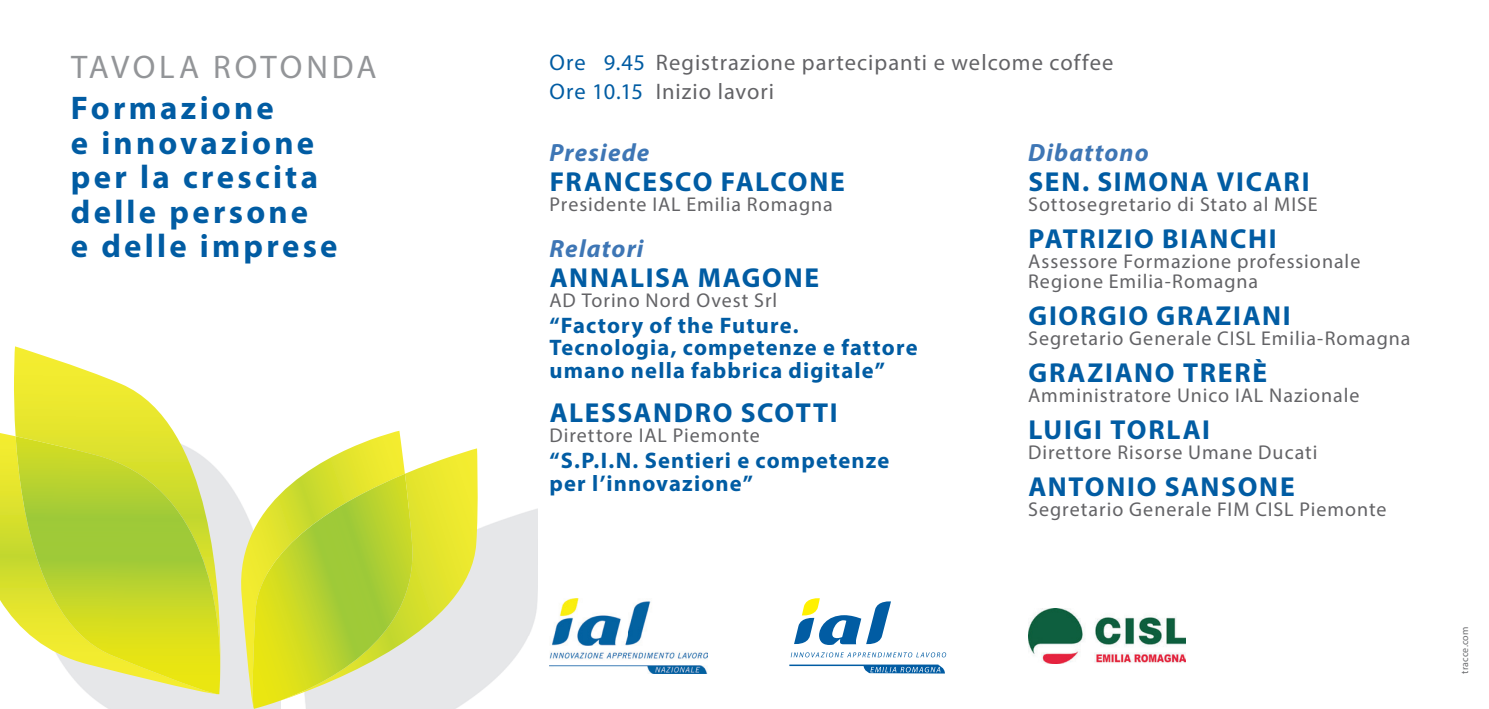
<style>
.page{position:relative;width:1489px;height:709px;background:#fff}
.page>*{position:absolute;margin:0;border:0;box-sizing:border-box;transform-origin:0 0}
.t1{font:700 32.75px/34.5px "Myriad Pro";letter-spacing:.1em;color:#015ca3}
.t2{font:32.75px "Myriad Pro";letter-spacing:.1em;color:#939598}
.t3{font:700 27.5px "Myriad Pro";letter-spacing:.06em;color:#015ca3}
.t4{font:italic 700 25px "Myriad Pro";letter-spacing:.045em;color:#3e76b5}
.t5{font:700 22.5px/22.5px "Myriad Pro";letter-spacing:.05em;color:#015ca3}
.t6{font:22.5px/28.5px "Myriad Pro";letter-spacing:.045em;color:#636366}
.t7{font:20px/20px "Myriad Pro";letter-spacing:.045em;color:#636366}
.t8{font:10px "Myriad Pro";letter-spacing:.015em;color:#6c6d70}
.s1{color:#015ca3}
</style>
<div class="page">
<svg style="left:0;top:433px;width:14px;height:186px;background:#dee339"></svg>
<svg style="left:14px;top:346px;width:207px;height:348px"></svg>
<img style="left:16px;top:436px;width:204px;height:258px">
<svg style="left:233px;top:431px;width:169px;height:277px"></svg>
<svg style="left:254px;top:448px;width:225px;height:261px;background:#eaea8c"></svg>
<img style="left:251px;top:474px;width:168px;height:235px">
<svg style="left:790px;top:652px;width:156px;height:5px"></svg>
<svg style="left:794px;top:598px;width:97px;height:47px"></svg>
<hr style="left:789px;top:664px;width:149px;height:2px;background:#015ca3">
<svg style="left:863px;top:665px;width:81px;height:8px"></svg>
<img style="left:1028px;top:608px;width:157px;height:55px">
<img style="left:549px;top:598px;width:158px;height:75px">
<h1 class="t2" style="left:71px;top:47px;width:307px">TAVOLA ROTONDA</h1>
<h1 class="t1" style="left:71px;top:90px;width:268px">Formazione<br>e innovazione per la crescita delle persone<br>e delle imprese</h1>
<p class="t6" style="left:549px;top:48px;width:565px"><span class="s1">Ore 9.45</span> Registrazione partecipanti e welcome coffee<br><span class="s1">Ore 10.15</span> Inizio lavori</p>
<p class="t4" style="left:549px;top:136px;width:101px">Presiede</p>
<h2 class="t3" style="left:549px;top:163px;width:297px">FRANCESCO FALCONE</h2>
<p class="t7" style="left:549px;top:193px;width:285px">Presidente IAL Emilia Romagna</p>
<p class="t4" style="left:549px;top:232px;width:95px">Relatori</p>
<h2 class="t3" style="left:549px;top:260px;width:271px">ANNALISA MAGONE</h2>
<p class="t7" style="left:549px;top:290px;width:229px">AD Torino Nord Ovest Srl</p>
<p class="t5" style="left:549px;top:313px;width:369px">“Factory of the Future.<br>Tecnologia, competenze e fattore umano nella fabbrica digitale”</p>
<h2 class="t3" style="left:549px;top:395px;width:289px">ALESSANDRO SCOTTI</h2>
<p class="t7" style="left:549px;top:425px;width:212px">Direttore IAL Piemonte</p>
<p class="t5" style="left:549px;top:448px;width:341px">“S.P.I.N. Sentieri e competenze per l’innovazione”</p>
<p class="t4" style="left:1028px;top:136px;width:122px">Dibattono</p>
<h2 class="t3" style="left:1028px;top:163px;width:283px">SEN. SIMONA VICARI</h2>
<p class="t7" style="left:1028px;top:193px;width:291px">Sottosegretario di Stato al MISE</p>
<h2 class="t3" style="left:1028px;top:220px;width:250px">PATRIZIO BIANCHI</h2>
<p class="t7" style="left:1028px;top:251px;width:334px">Assessore Formazione professionale<br>Regione Emilia-Romagna</p>
<h2 class="t3" style="left:1028px;top:297px;width:264px">GIORGIO GRAZIANI</h2>
<p class="t7" style="left:1028px;top:328px;width:384px">Segretario Generale CISL Emilia-Romagna</p>
<h2 class="t3" style="left:1028px;top:355px;width:240px">GRAZIANO TRERÈ</h2>
<p class="t7" style="left:1028px;top:385px;width:333px">Amministratore Unico IAL Nazionale</p>
<h2 class="t3" style="left:1028px;top:412px;width:183px">LUIGI TORLAI</h2>
<p class="t7" style="left:1028px;top:442px;width:291px">Direttore Risorse Umane Ducati</p>
<h2 class="t3" style="left:1028px;top:469px;width:268px">ANTONIO SANSONE</h2>
<p class="t7" style="left:1028px;top:499px;width:360px">Segretario Generale FIM CISL Piemonte</p>
<p class="t8" style="left:1458px;top:673px;width:48px;rotate:-90deg">tracce.com</p>
</div>
